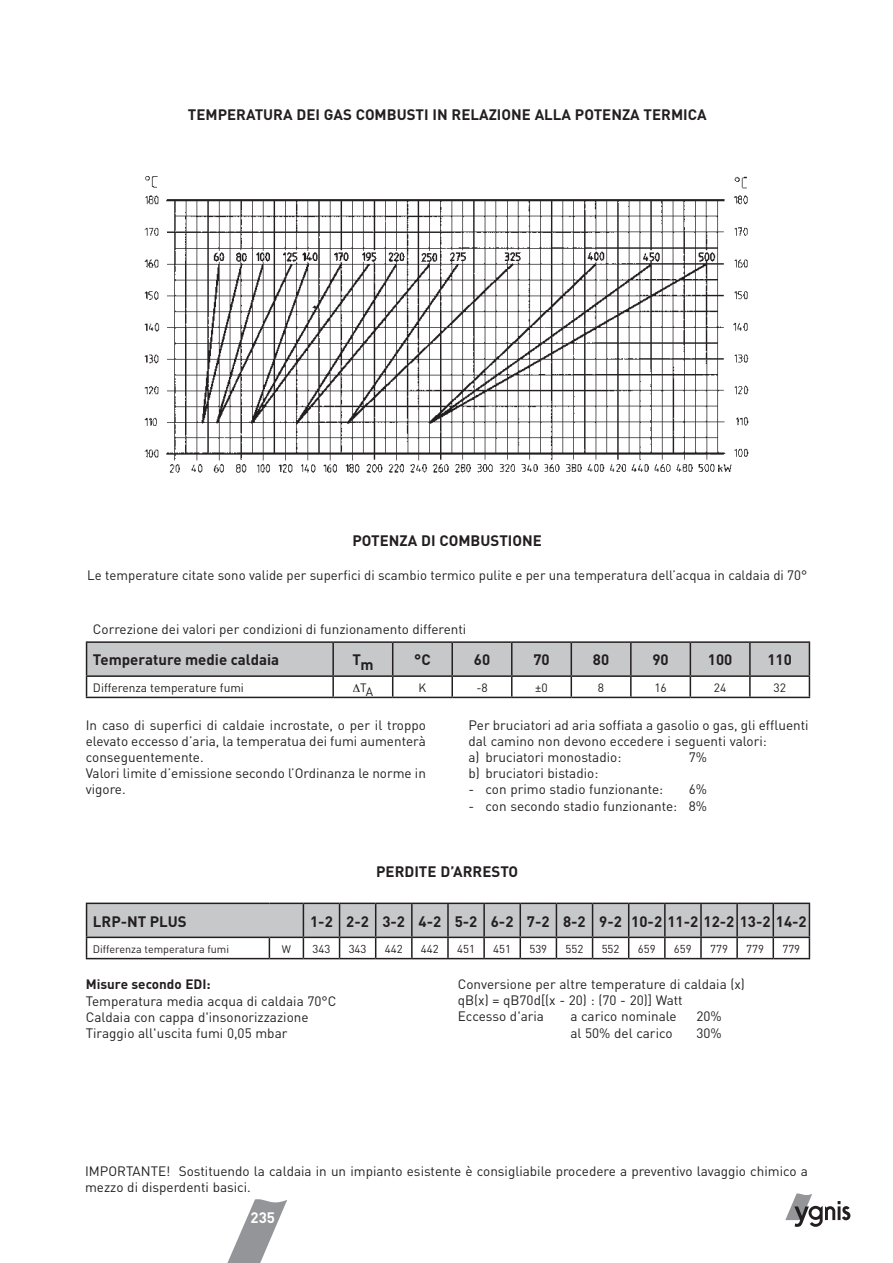
<style>
.page{position:relative;width:893px;height:1263px;background:#fff}
.page>*{position:absolute;margin:0;border:0;box-sizing:border-box;transform-origin:0 0}
.t1{font:700 15px "DIN";color:#231f20}
.t2{font:700 15px "DIN";color:#fff}
.t3{font:13.5px/16.2px "DIN";color:#231f20}
.t4{font:700 13.5px "DIN";color:#231f20}
.t5{font:12px "DIN";color:#231f20}
.t6{font:11.4px "DIN";color:#231f20}
.t7{font:10.8px "DIN";color:#231f20}
</style>
<div class="page">
<svg style="left:227px;top:1199px;width:60px;height:64px"></svg>
<svg style="left:785px;top:1193px;width:65px;height:34px"></svg>
<img style="left:144px;top:176px;width:605px;height:297px">
<hr style="left:86px;top:641px;width:247px;height:2px;background:#231f20">
<hr style="left:333px;top:641px;width:60px;height:2px;background:#231f20">
<hr style="left:393px;top:641px;width:59px;height:2px;background:#231f20">
<hr style="left:452px;top:641px;width:60px;height:2px;background:#231f20">
<hr style="left:512px;top:641px;width:59px;height:2px;background:#231f20">
<hr style="left:571px;top:641px;width:60px;height:2px;background:#231f20">
<hr style="left:631px;top:641px;width:59px;height:2px;background:#231f20">
<hr style="left:690px;top:641px;width:60px;height:2px;background:#231f20">
<hr style="left:750px;top:641px;width:60px;height:2px;background:#231f20">
<svg style="left:86px;top:642px;width:724px;height:55px"></svg>
<hr style="left:86px;top:697px;width:247px;height:1px;background:#231f20">
<hr style="left:333px;top:697px;width:60px;height:1px;background:#231f20">
<hr style="left:393px;top:697px;width:59px;height:1px;background:#231f20">
<hr style="left:452px;top:697px;width:60px;height:1px;background:#231f20">
<hr style="left:512px;top:697px;width:59px;height:1px;background:#231f20">
<hr style="left:571px;top:697px;width:60px;height:1px;background:#231f20">
<hr style="left:631px;top:697px;width:59px;height:1px;background:#231f20">
<hr style="left:690px;top:697px;width:60px;height:1px;background:#231f20">
<hr style="left:750px;top:697px;width:60px;height:1px;background:#231f20">
<hr style="left:86px;top:902px;width:183px;height:2px;background:#231f20">
<hr style="left:269px;top:902px;width:34px;height:2px;background:#231f20">
<hr style="left:303px;top:902px;width:37px;height:2px;background:#231f20">
<hr style="left:340px;top:902px;width:36px;height:2px;background:#231f20">
<hr style="left:376px;top:902px;width:36px;height:2px;background:#231f20">
<hr style="left:412px;top:902px;width:36px;height:2px;background:#231f20">
<hr style="left:448px;top:902px;width:36px;height:2px;background:#231f20">
<hr style="left:484px;top:902px;width:36px;height:2px;background:#231f20">
<hr style="left:520px;top:902px;width:36px;height:2px;background:#231f20">
<hr style="left:556px;top:902px;width:37px;height:2px;background:#231f20">
<hr style="left:593px;top:902px;width:36px;height:2px;background:#231f20">
<hr style="left:629px;top:902px;width:36px;height:2px;background:#231f20">
<hr style="left:665px;top:902px;width:36px;height:2px;background:#231f20">
<hr style="left:701px;top:902px;width:36px;height:2px;background:#231f20">
<hr style="left:737px;top:902px;width:36px;height:2px;background:#231f20">
<hr style="left:773px;top:902px;width:37px;height:2px;background:#231f20">
<svg style="left:86px;top:903px;width:724px;height:55px"></svg>
<hr style="left:86px;top:958px;width:183px;height:1px;background:#231f20">
<hr style="left:269px;top:958px;width:34px;height:1px;background:#231f20">
<hr style="left:303px;top:958px;width:37px;height:1px;background:#231f20">
<hr style="left:340px;top:958px;width:36px;height:1px;background:#231f20">
<hr style="left:376px;top:958px;width:36px;height:1px;background:#231f20">
<hr style="left:412px;top:958px;width:36px;height:1px;background:#231f20">
<hr style="left:448px;top:958px;width:36px;height:1px;background:#231f20">
<hr style="left:484px;top:958px;width:36px;height:1px;background:#231f20">
<hr style="left:520px;top:958px;width:36px;height:1px;background:#231f20">
<hr style="left:556px;top:958px;width:37px;height:1px;background:#231f20">
<hr style="left:593px;top:958px;width:36px;height:1px;background:#231f20">
<hr style="left:629px;top:958px;width:36px;height:1px;background:#231f20">
<hr style="left:665px;top:958px;width:36px;height:1px;background:#231f20">
<hr style="left:701px;top:958px;width:36px;height:1px;background:#231f20">
<hr style="left:737px;top:958px;width:36px;height:1px;background:#231f20">
<hr style="left:773px;top:958px;width:37px;height:1px;background:#231f20">
<p class="t1" style="left:188px;top:105px;width:520px">TEMPERATURA DEI GAS COMBUSTI IN RELAZIONE ALLA POTENZA TERMICA</p>
<p class="t1" style="left:352px;top:530px;width:191px">POTENZA DI COMBUSTIONE</p>
<p class="t3" style="left:87px;top:566px;width:721px">Le temperature citate sono valide per superfici di scambio termico pulite e per una temperatura dell’acqua in caldaia di 70°</p>
<p class="t3" style="left:93px;top:621px;width:375px">Correzione dei valori per condizioni di funzionamento differenti</p>
<p class="t1" style="left:93px;top:650px;width:188px">Temperature medie caldaia</p>
<p class="t1" style="left:352px;top:653px;width:23px">Tm</p>
<p class="t1" style="left:414px;top:650px;width:18px">°C</p>
<p class="t1" style="left:474px;top:650px;width:18px">60</p>
<p class="t1" style="left:533px;top:650px;width:18px">70</p>
<p class="t1" style="left:593px;top:650px;width:18px">80</p>
<p class="t1" style="left:652px;top:650px;width:18px">90</p>
<p class="t1" style="left:708px;top:650px;width:26px">100</p>
<p class="t1" style="left:767px;top:650px;width:26px">110</p>
<p class="t5" style="left:93px;top:680px;width:153px">Differenza temperature fumi</p>
<p class="t5" style="left:353px;top:682px;width:22px">∆TA</p>
<p class="t5" style="left:419px;top:680px;width:9px">K</p>
<p class="t5" style="left:476px;top:680px;width:13px">-8</p>
<p class="t5" style="left:535px;top:680px;width:14px">±0</p>
<p class="t5" style="left:598px;top:680px;width:8px">8</p>
<p class="t5" style="left:654px;top:680px;width:14px">16</p>
<p class="t5" style="left:714px;top:680px;width:14px">24</p>
<p class="t5" style="left:773px;top:680px;width:14px">32</p>
<p class="t3" style="left:86px;top:716px;width:342px">In caso di superfici di caldaie incrostate, o per il troppo elevato eccesso d’aria, la temperatua dei fumi aumenterà conseguentemente.<br>Valori limite d’emissione secondo l’Ordinanza le norme in vigore.</p>
<p class="t3" style="left:468px;top:716px;width:342px">Per bruciatori ad aria soffiata a gasolio o gas, gli effluenti dal camino non devono eccedere i seguenti valori:<br>a) bruciatori monostadio:</p>
<p class="t3" style="left:689px;top:749px;width:20px">7%</p>
<p class="t3" style="left:468px;top:765px;width:131px">b) bruciatori bistadio:</p>
<p class="t3" style="left:468px;top:781px;width:196px">- con primo stadio funzionante:</p>
<p class="t3" style="left:689px;top:781px;width:20px">6%</p>
<p class="t3" style="left:468px;top:797px;width:240px">- con secondo stadio funzionante: 8%</p>
<p class="t1" style="left:376px;top:862px;width:144px">PERDITE D’ARRESTO</p>
<p class="t1" style="left:93px;top:911px;width:95px">LRP-NT PLUS</p>
<p class="t1" style="left:310px;top:911px;width:498px">1-2 2-2 3-2 4-2 5-2 6-2 7-2 8-2 9-2 10-2 11-2 12-2 13-2 14-2</p>
<p class="t7" style="left:93px;top:942px;width:138px">Differenza temperatura fumi</p>
<p class="t7" style="left:282px;top:942px;width:11px">W</p>
<p class="t6" style="left:313px;top:942px;width:19px">343</p>
<p class="t6" style="left:349px;top:942px;width:19px">343</p>
<p class="t6" style="left:385px;top:942px;width:19px">442</p>
<p class="t6" style="left:421px;top:942px;width:19px">442</p>
<p class="t6" style="left:457px;top:942px;width:19px">451</p>
<p class="t6" style="left:493px;top:942px;width:19px">451</p>
<p class="t6" style="left:529px;top:942px;width:19px">539</p>
<p class="t6" style="left:565px;top:942px;width:19px">552</p>
<p class="t6" style="left:602px;top:942px;width:19px">552</p>
<p class="t6" style="left:638px;top:942px;width:19px">659</p>
<p class="t6" style="left:674px;top:942px;width:19px">659</p>
<p class="t6" style="left:710px;top:942px;width:19px">779</p>
<p class="t6" style="left:746px;top:942px;width:19px">779</p>
<p class="t6" style="left:782px;top:942px;width:19px">779</p>
<p class="t4" style="left:86px;top:975px;width:126px">Misure secondo EDI:</p>
<p class="t3" style="left:86px;top:992px;width:252px">Temperatura media acqua di caldaia 70°C<br>Caldaia con cappa d'insonorizzazione<br>Tiraggio all'uscita fumi 0,05 mbar</p>
<p class="t3" style="left:458px;top:976px;width:289px">Conversione per altre temperature di caldaia (x) qB(x) = qB70d[(x - 20) : (70 - 20)] Watt<br>Eccesso d'aria</p>
<p class="t3" style="left:570px;top:1008px;width:108px">a carico nominale</p>
<p class="t3" style="left:696px;top:1008px;width:27px">20%</p>
<p class="t3" style="left:570px;top:1024px;width:104px">al 50% del carico</p>
<p class="t3" style="left:696px;top:1024px;width:27px">30%</p>
<p class="t3" style="left:85px;top:1163px;width:724px">IMPORTANTE! Sostituendo la caldaia in un impianto esistente è consigliabile procedere a preventivo lavaggio chimico a mezzo di disperdenti basici.</p>
<p class="t2" style="left:251px;top:1208px;width:26px">235</p>
</div>
